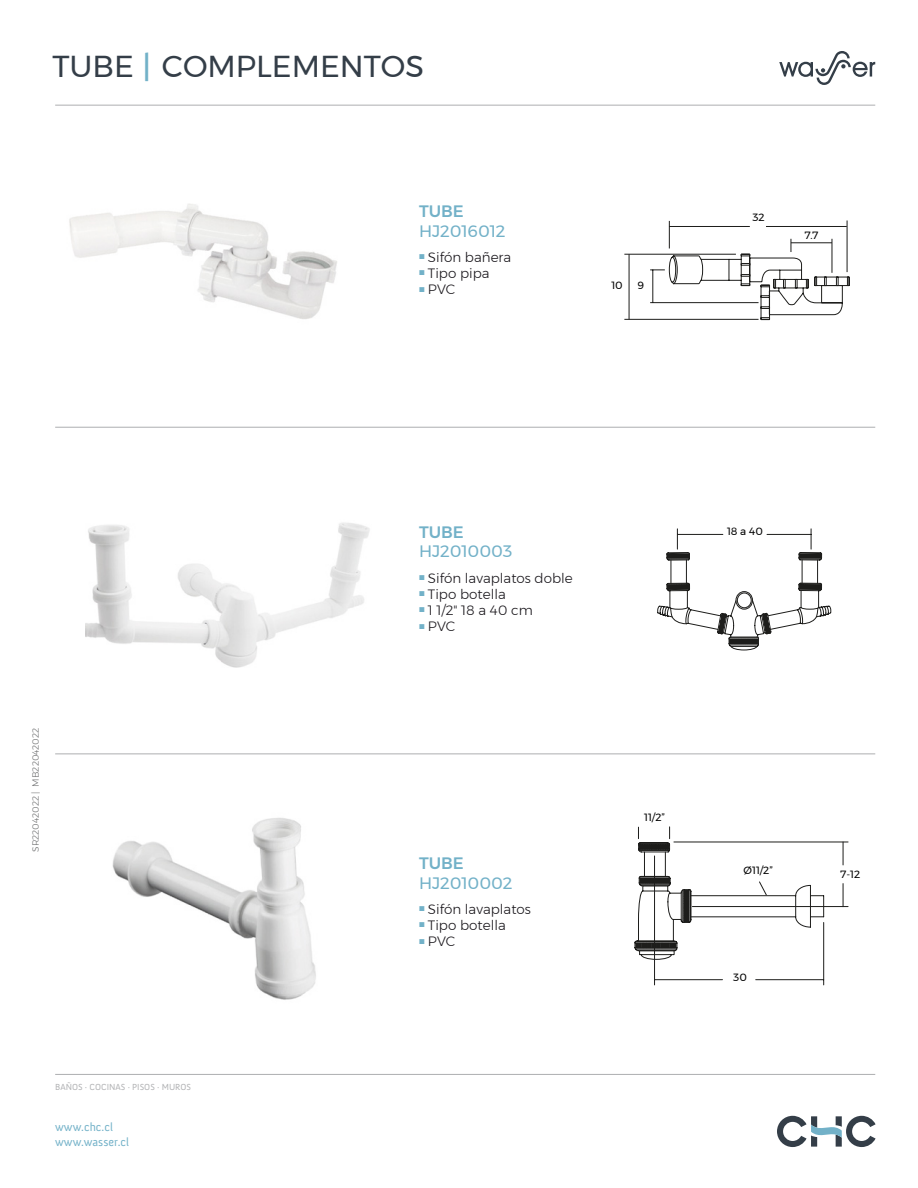
<style>
.page{position:relative;width:918px;height:1188px;background:#fff}
.page>*{position:absolute;margin:0;border:0;box-sizing:border-box;transform-origin:0 0}
.t1{font:30.15px "Montserrat";color:#343e48}
.t2{font:16.5px "Montserrat";color:#72b1c8}
.t3{font:500 16.5px "Montserrat";color:#72b1c8}
.t4{font:300 13.5px/16.2px "Montserrat";color:#1a171c}
.t5{font:12px/14.4px "Anivers";color:#72b1c8}
.t6{font:10.5px "Montserrat";color:#000}
.t7{font:10.5px/16.4px "Arial";color:#72b1c8;text-align:justify}
.t8{font:9px "Anivers";color:#b1b2b4}
.t9{font:300 9px "Montserrat";color:#707172}
.s1{font-family:"Anivers SC";font-size:36px;color:#72b1c8}
</style>
<div class="page">
<svg style="left:779px;top:51px;width:96px;height:34px"></svg>
<hr style="left:55px;top:105px;width:820px;height:1px;background:#b1b2b4">
<hr style="left:55px;top:1074px;width:820px;height:1px;background:#b1b2b4">
<hr style="left:55px;top:753px;width:820px;height:1px;background:#b1b2b4">
<hr style="left:55px;top:427px;width:820px;height:1px;background:#b1b2b4">
<svg style="left:777px;top:1116px;width:99px;height:31px"></svg>
<img style="left:69px;top:204px;width:268px;height:115px">
<hr style="left:629px;top:254px;width:1px;height:65px;background:#1d1d1b">
<hr style="left:624px;top:254px;width:112px;height:1px;background:#1d1d1b">
<hr style="left:624px;top:319px;width:135px;height:1px;background:#1d1d1b">
<svg style="left:650px;top:221px;width:200px;height:99px"></svg>
<hr style="left:847px;top:221px;width:1px;height:51px;background:#1d1d1b">
<hr style="left:766px;top:226px;width:81px;height:1px;background:#1d1d1b">
<hr style="left:669px;top:226px;width:81px;height:1px;background:#1d1d1b">
<img style="left:85px;top:522px;width:285px;height:146px">
<svg style="left:657px;top:529px;width:175px;height:122px"></svg>
<img style="left:112px;top:818px;width:204px;height:182px">
<svg style="left:635px;top:826px;width:213px;height:159px"></svg>
<h1 class="t1" style="left:53px;top:43px;width:373px">TUBE <span class="s1">|</span> COMPLEMENTOS</h1>
<p class="t3" style="left:419px;top:198px;width:46px">TUBE</p>
<p class="t2" style="left:419px;top:218px;width:88px">HJ2016012</p>
<p class="t4" style="left:428px;top:249px;width:85px">Sifón bañera<br>Tipo pipa<br>PVC</p>
<p class="t7" style="left:419px;top:247px;width:8px">■ ■ ■</p>
<p class="t6" style="left:611px;top:277px;width:13px">10</p>
<p class="t6" style="left:638px;top:277px;width:8px">9</p>
<p class="t6" style="left:752px;top:210px;width:14px">32</p>
<p class="t6" style="left:805px;top:228px;width:15px">7.7</p>
<p class="t9" style="left:29px;top:852px;width:126px;rotate:-90deg">SR22042022 | MB22042022</p>
<p class="t8" style="left:55px;top:1082px;width:137px">BAÑOS · COCINAS · PISOS · MUROS</p>
<p class="t5" style="left:55px;top:1120px;width:75px">www.chc.cl www.wasser.cl</p>
<p class="t3" style="left:419px;top:519px;width:46px">TUBE</p>
<p class="t2" style="left:419px;top:539px;width:95px">HJ2010003</p>
<p class="t4" style="left:428px;top:569px;width:146px">Sifón lavaplatos doble<br>Tipo botella<br>1 1/2" 18 a 40 cm<br>PVC</p>
<p class="t7" style="left:419px;top:568px;width:8px">■ ■ ■ ■</p>
<p class="t6" style="left:727px;top:523px;width:37px">18 a 40</p>
<p class="t3" style="left:419px;top:850px;width:46px">TUBE</p>
<p class="t2" style="left:419px;top:870px;width:95px">HJ2010002</p>
<p class="t4" style="left:428px;top:901px;width:104px">Sifón lavaplatos<br>Tipo botella<br>PVC</p>
<p class="t7" style="left:419px;top:899px;width:8px">■ ■ ■</p>
<p class="t6" style="left:644px;top:809px;width:22px">11/2”</p>
<p class="t6" style="left:744px;top:862px;width:31px">Ø11/2”</p>
<p class="t6" style="left:733px;top:969px;width:15px">30</p>
<p class="t6" style="left:840px;top:867px;width:21px">7-12</p>
</div>
